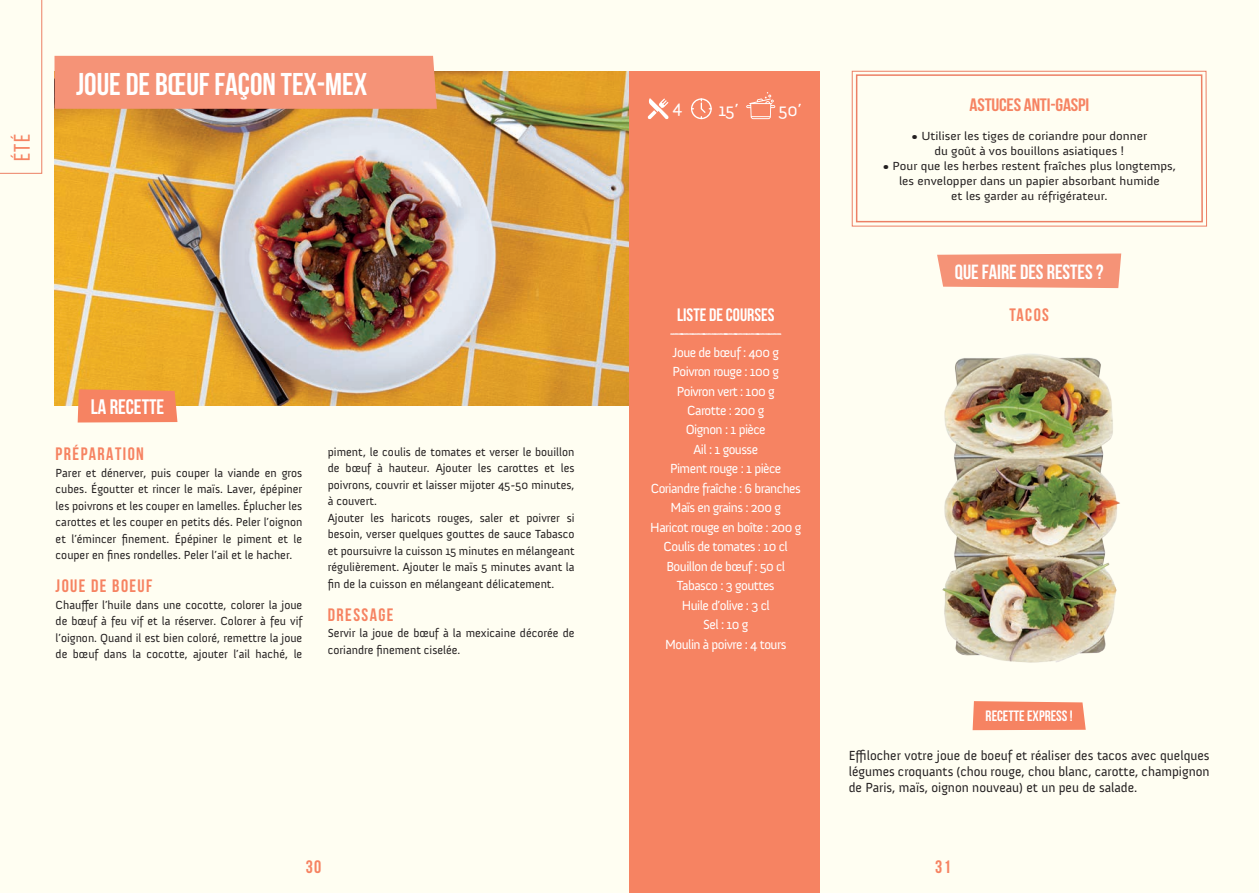
<style>
.page{position:relative;width:1259px;height:893px;background:#fffef2}
.page>*{position:absolute;margin:0;border:0;box-sizing:border-box;transform-origin:0 0}
.t1{font:700 31.5px "Bebas Neue";color:#fff}
.t2{font:22.5px "Bebas Neue";color:#f68362}
.t3{font:700 21px "Bebas Neue";color:#fff}
.Labeur{font:700 20.55px "Bebas Neue";color:#fff}
.t4{font:700 18px "Bebas Neue";letter-spacing:.08em;color:#f68362}
.t5{font:700 18px "Bebas Neue";letter-spacing:-.01em;color:#f68362;scale:1.1 1}
.t6{font:700 18px "Bebas Neue";color:#fff}
.t7{font:18px "Anivers";color:#fff}
.t8{font:700 15px "Bebas Neue";color:#fff}
.t9{font:13.5px "Anivers";letter-spacing:-.04em;color:#fff}
.t10{font:13.5px/16.2px "Anivers";color:#231f20;text-align:justify}
.t11{font:12px/16.5px "Anivers";color:#231f20;text-align:justify}
.t12{font:12px/15px "Anivers";color:#231f20;text-align:center;scale:1.1 1}
</style>
<div class="page">
<img style="left:54px;top:71px;width:575px;height:335px">
<div style="left:54px;top:56px;width:383px;height:53px;background:#f59377"></div>
<svg style="left:0;top:0;width:42px;height:174px"></svg>
<div style="left:629px;top:71px;width:190px;height:822px;background:#f68362"></div>
<svg style="left:670px;top:333px;width:111px;height:2px"></svg>
<svg style="left:852px;top:71px;width:355px;height:155px"></svg>
<svg style="left:937px;top:253px;width:184px;height:35px;background:#f59a7f"></svg>
<div style="left:78px;top:389px;width:99px;height:33px;background:#f68362"></div>
<svg style="left:972px;top:701px;width:113px;height:29px;background:#f68868"></svg>
<svg style="left:647px;top:98px;width:21px;height:21px"></svg>
<svg style="left:691px;top:98px;width:21px;height:21px"></svg>
<svg style="left:746px;top:92px;width:29px;height:27px"></svg>
<img style="left:942px;top:354px;width:178px;height:309px">
<p class="t2" style="left:10px;top:161px;width:28px;rotate:-90deg">ÉTÉ</p>
<p class="t1" style="left:76px;top:66px;width:293px">JOUE DE BŒUF FAÇON TEX-MEX</p>
<p class="t3" style="left:91px;top:395px;width:75px">LA RECETTE</p>
<p class="t4" style="left:56px;top:444px;width:90px">PRÉPARATION</p>
<p class="t11" style="left:56px;top:464px;width:248px">Parer et dénerver, puis couper la viande en gros cubes. Égoutter et rincer le maïs. Laver, épépiner les poivrons et les couper en lamelles. Éplucher les carottes et les couper en petits dés. Peler l’oignon et l’émincer finement. Épépiner le piment et le couper en fines rondelles. Peler l’ail et le hacher.</p>
<p class="t4" style="left:56px;top:576px;width:98px">JOUE DE BOEUF</p>
<p class="t11" style="left:56px;top:596px;width:248px">Chauffer l’huile dans une cocotte, colorer la joue de bœuf à feu vif et la réserver. Colorer à feu vif l’oignon. Quand il est bien coloré, remettre la joue de bœuf dans la cocotte, ajouter l’ail haché, le</p>
<p class="t11" style="left:328px;top:443px;width:248px">piment, le coulis de tomates et verser le bouillon de bœuf à hauteur. Ajouter les carottes et les poivrons, couvrir et laisser mijoter 45-50 minutes, à couvert.</p>
<p class="t11" style="left:328px;top:509px;width:248px">Ajouter les haricots rouges, saler et poivrer si besoin, verser quelques gouttes de sauce Tabasco et poursuivre la cuisson 15 minutes en mélangeant régulièrement. Ajouter le maïs 5 minutes avant la fin de la cuisson en mélangeant délicatement.</p>
<p class="t4" style="left:328px;top:604px;width:67px">DRESSAGE</p>
<p class="t11" style="left:328px;top:625px;width:248px">Servir la joue de bœuf à la mexicaine décorée de coriandre finement ciselée.</p>
<p class="t4" style="left:306px;top:857px;width:17px">30</p>
<p class="t7" style="left:672px;top:98px;width:11px">4</p>
<p class="t7" style="left:718px;top:100px;width:21px">15’</p>
<p class="t7" style="left:778px;top:100px;width:24px">50’</p>
<p class="t6" style="left:677px;top:305px;width:99px">LISTE DE COURSES</p>
<p class="t9" style="left:672px;top:345px;width:108px">Joue de bœuf : 400 g</p>
<p class="t9" style="left:672px;top:364px;width:108px">Poivron rouge : 100 g</p>
<p class="t9" style="left:677px;top:384px;width:99px">Poivron vert : 100 g</p>
<p class="t9" style="left:687px;top:403px;width:79px">Carotte : 200 g</p>
<p class="t9" style="left:686px;top:423px;width:81px">Oignon : 1 pièce</p>
<p class="t9" style="left:693px;top:442px;width:66px">Ail : 1 gousse</p>
<p class="t9" style="left:670px;top:462px;width:113px">Piment rouge : 1 pièce</p>
<p class="t9" style="left:651px;top:481px;width:152px">Coriandre fraîche : 6 branches</p>
<p class="t9" style="left:670px;top:501px;width:112px">Maïs en grains : 200 g</p>
<p class="t9" style="left:650px;top:520px;width:152px">Haricot rouge en boîte : 200 g</p>
<p class="t9" style="left:663px;top:540px;width:126px">Coulis de tomates : 10 cl</p>
<p class="t9" style="left:666px;top:559px;width:120px">Bouillon de bœuf : 50 cl</p>
<p class="t9" style="left:677px;top:579px;width:99px">Tabasco : 3 gouttes</p>
<p class="t9" style="left:682px;top:598px;width:90px">Huile d’olive : 3 cl</p>
<p class="t9" style="left:703px;top:617px;width:47px">Sel : 10 g</p>
<p class="t9" style="left:665px;top:637px;width:123px">Moulin à poivre : 4 tours</p>
<p class="t5" style="left:969px;top:95px;width:110px">ASTUCES ANTI-GASPI</p>
<p class="t12" style="left:911px;top:128px;width:216px">• Utiliser les tiges de coriandre pour donner du goût à vos bouillons asiatiques !</p>
<p class="t12" style="left:883px;top:158px;width:268px">• Pour que les herbes restent fraîches plus longtemps, les envelopper dans un papier absorbant humide<br>et les garder au réfrigérateur.</p>
<p class="Labeur" style="left:955px;top:260px;width:150px">QUE FAIRE DES RESTES ?</p>
<p class="t4" style="left:1009px;top:305px;width:41px">TACOS</p>
<p class="t8" style="left:985px;top:708px;width:89px">RECETTE EXPRESS !</p>
<p class="t10" style="left:848px;top:747px;width:362px">Effilocher votre joue de boeuf et réaliser des tacos avec quelques légumes croquants (chou rouge, chou blanc, carotte, champignon de Paris, maïs, oignon nouveau) et un peu de salade.</p>
<p class="t4" style="left:935px;top:856px;width:17px">31</p>
</div>
